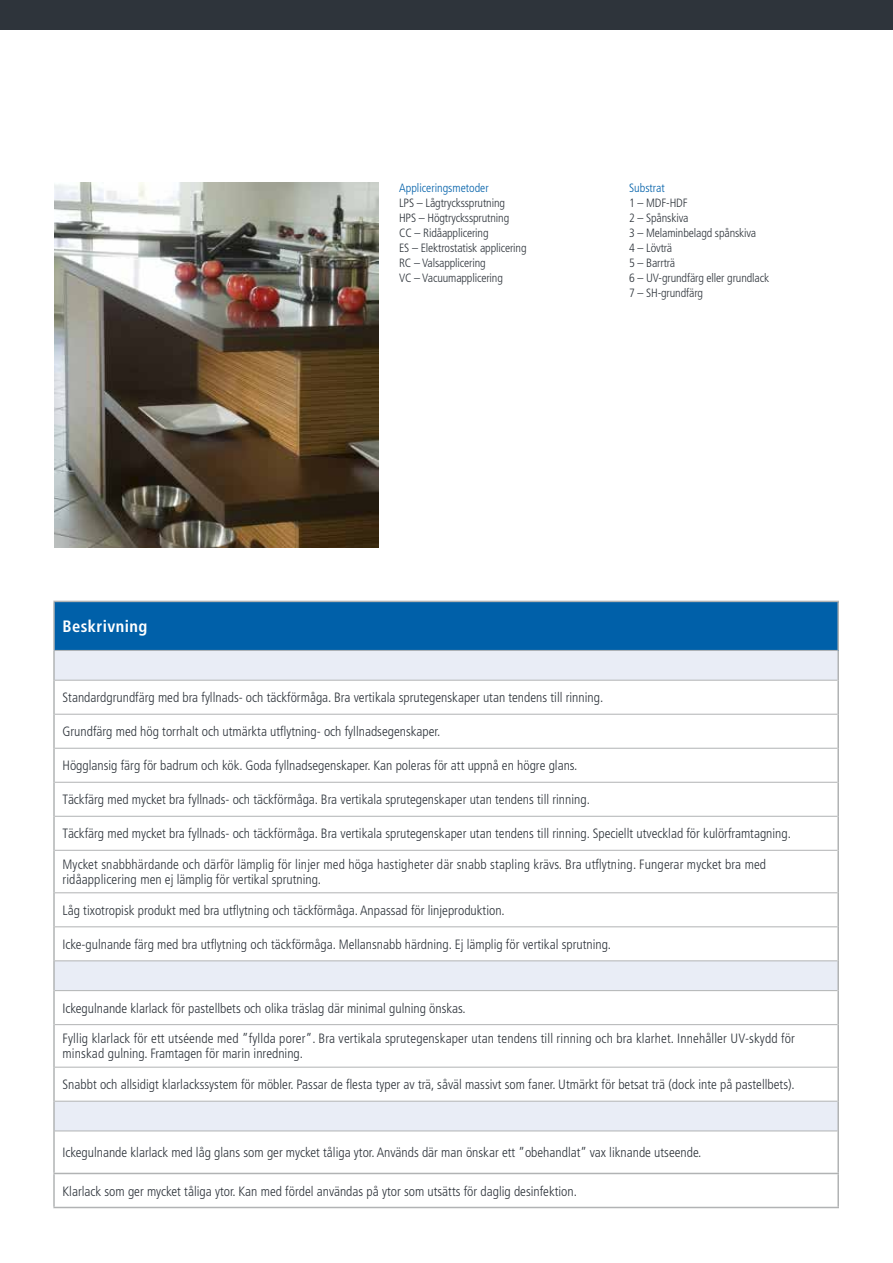
<style>
.page{position:relative;width:893px;height:1263px;background:#fff}
.page>*{position:absolute;margin:0;border:0;box-sizing:border-box;transform-origin:0 0}
.t1{font:700 condensed 16.5px "Frutiger LT Std";letter-spacing:.025em;color:#fff}
.t2{font:300 condensed 13.5px/15px "Frutiger LT Std";color:#2e343b}
.t3{font:300 condensed 12px/15px "Frutiger LT Std";letter-spacing:-.01em;color:#2e343b}
.t4{font:300 condensed 12px "Frutiger LT Std";color:#0060a9}
</style>
<div class="page">
<img style="left:54px;top:183px;width:325px;height:365px">
<div style="left:0;top:0;width:893px;height:30px;background:#2e343b"></div>
<div style="left:54px;top:601px;width:784px;height:49px;background:#0060a9"></div>
<div style="left:55px;top:651px;width:782px;height:29px;background:#e9edf6"></div>
<svg style="left:55px;top:713px;width:782px;height:494px"></svg>
<hr style="left:53px;top:601px;width:786px;height:1px;background:#b1b3b4">
<hr style="left:55px;top:650px;width:782px;height:1px;background:#b1b3b4">
<hr style="left:55px;top:680px;width:782px;height:1px;background:#b1b3b4">
<hr style="left:55px;top:714px;width:782px;height:1px;background:#b1b3b4">
<hr style="left:55px;top:748px;width:782px;height:1px;background:#b1b3b4">
<hr style="left:55px;top:782px;width:782px;height:1px;background:#b1b3b4">
<hr style="left:55px;top:816px;width:782px;height:1px;background:#b1b3b4">
<hr style="left:55px;top:850px;width:782px;height:1px;background:#b1b3b4">
<hr style="left:55px;top:892px;width:782px;height:1px;background:#b1b3b4">
<hr style="left:55px;top:926px;width:782px;height:1px;background:#b1b3b4">
<hr style="left:55px;top:960px;width:782px;height:1px;background:#b1b3b4">
<hr style="left:55px;top:990px;width:782px;height:1px;background:#b1b3b4">
<hr style="left:55px;top:1024px;width:782px;height:1px;background:#b1b3b4">
<hr style="left:55px;top:1067px;width:782px;height:1px;background:#b1b3b4">
<hr style="left:55px;top:1101px;width:782px;height:1px;background:#b1b3b4">
<hr style="left:55px;top:1131px;width:782px;height:1px;background:#b1b3b4">
<hr style="left:837px;top:602px;width:2px;height:48px;background:#b1b3b4">
<hr style="left:837px;top:650px;width:2px;height:30px;background:#b1b3b4">
<hr style="left:837px;top:680px;width:2px;height:34px;background:#b1b3b4">
<hr style="left:837px;top:714px;width:2px;height:34px;background:#b1b3b4">
<hr style="left:837px;top:748px;width:2px;height:34px;background:#b1b3b4">
<hr style="left:837px;top:782px;width:2px;height:34px;background:#b1b3b4">
<hr style="left:837px;top:816px;width:2px;height:34px;background:#b1b3b4">
<hr style="left:837px;top:850px;width:2px;height:43px;background:#b1b3b4">
<hr style="left:837px;top:893px;width:2px;height:34px;background:#b1b3b4">
<hr style="left:837px;top:927px;width:2px;height:34px;background:#b1b3b4">
<hr style="left:837px;top:961px;width:2px;height:29px;background:#b1b3b4">
<hr style="left:837px;top:990px;width:2px;height:35px;background:#b1b3b4">
<hr style="left:837px;top:1025px;width:2px;height:42px;background:#b1b3b4">
<hr style="left:837px;top:1067px;width:2px;height:34px;background:#b1b3b4">
<hr style="left:837px;top:1101px;width:2px;height:30px;background:#b1b3b4">
<hr style="left:837px;top:1131px;width:2px;height:42px;background:#b1b3b4">
<hr style="left:837px;top:1174px;width:2px;height:33px;background:#b1b3b4">
<hr style="left:53px;top:1173px;width:786px;height:1px;background:#b1b3b4">
<hr style="left:53px;top:1207px;width:786px;height:1px;background:#b1b3b4">
<hr style="left:53px;top:602px;width:2px;height:48px;background:#b1b3b4">
<hr style="left:53px;top:650px;width:2px;height:30px;background:#b1b3b4">
<hr style="left:53px;top:680px;width:2px;height:34px;background:#b1b3b4">
<hr style="left:53px;top:714px;width:2px;height:34px;background:#b1b3b4">
<hr style="left:53px;top:748px;width:2px;height:34px;background:#b1b3b4">
<hr style="left:53px;top:782px;width:2px;height:34px;background:#b1b3b4">
<hr style="left:53px;top:816px;width:2px;height:34px;background:#b1b3b4">
<hr style="left:53px;top:850px;width:2px;height:43px;background:#b1b3b4">
<hr style="left:53px;top:893px;width:2px;height:34px;background:#b1b3b4">
<hr style="left:53px;top:927px;width:2px;height:34px;background:#b1b3b4">
<hr style="left:53px;top:961px;width:2px;height:29px;background:#b1b3b4">
<hr style="left:53px;top:990px;width:2px;height:35px;background:#b1b3b4">
<hr style="left:53px;top:1025px;width:2px;height:42px;background:#b1b3b4">
<hr style="left:53px;top:1067px;width:2px;height:34px;background:#b1b3b4">
<hr style="left:53px;top:1101px;width:2px;height:30px;background:#b1b3b4">
<hr style="left:53px;top:1131px;width:2px;height:42px;background:#b1b3b4">
<hr style="left:53px;top:1174px;width:2px;height:33px;background:#b1b3b4">
<p class="t1" style="left:63px;top:617px;width:86px">Beskrivning</p>
<p class="t4" style="left:399px;top:181px;width:91px">Appliceringsmetoder</p>
<p class="t3" style="left:399px;top:195px;width:129px">LPS – Lågtryckssprutning<br>HPS – Högtryckssprutning<br>CC – Ridåapplicering<br>ES – Elektrostatisk applicering<br>RC – Valsapplicering<br>VC – Vacuumapplicering</p>
<p class="t4" style="left:629px;top:181px;width:37px">Substrat</p>
<p class="t3" style="left:629px;top:195px;width:142px">1 – MDF-HDF<br>2 – Spånskiva<br>3 – Melaminbelagd spånskiva<br>4 – Lövträ<br>5 – Barrträ<br>6 – UV-grundfärg eller grundlack<br>7 – SH-grundfärg</p>
<p class="t2" style="left:63px;top:690px;width:542px">Standardgrundfärg med bra fyllnads- och täckförmåga. Bra vertikala sprutegenskaper utan tendens till rinning.</p>
<p class="t2" style="left:63px;top:724px;width:379px">Grundfärg med hög torrhalt och utmärkta utflytning- och fyllnadsegenskaper.</p>
<p class="t2" style="left:63px;top:758px;width:516px">Högglansig färg för badrum och kök. Goda fyllnadsegenskaper. Kan poleras för att uppnå en högre glans.</p>
<p class="t2" style="left:63px;top:792px;width:529px">Täckfärg med mycket bra fyllnads- och täckförmåga. Bra vertikala sprutegenskaper utan tendens till rinning.</p>
<p class="t2" style="left:63px;top:826px;width:730px">Täckfärg med mycket bra fyllnads- och täckförmåga. Bra vertikala sprutegenskaper utan tendens till rinning. Speciellt utvecklad för kulörframtagning.</p>
<p class="t2" style="left:63px;top:857px;width:705px">Mycket snabbhärdande och därför lämplig för linjer med höga hastigheter där snabb stapling krävs. Bra utflytning. Fungerar mycket bra med ridåapplicering men ej lämplig för vertikal sprutning.</p>
<p class="t2" style="left:63px;top:903px;width:444px">Låg tixotropisk produkt med bra utflytning och täckförmåga. Anpassad för linjeproduktion.</p>
<p class="t2" style="left:63px;top:937px;width:550px">Icke-gulnande färg med bra utflytning och täckförmåga. Mellansnabb härdning. Ej lämplig för vertikal sprutning.</p>
<p class="t2" style="left:63px;top:1001px;width:405px">Ickegulnande klarlack för pastellbets och olika träslag där minimal gulning önskas.</p>
<p class="t2" style="left:63px;top:1031px;width:734px">Fyllig klarlack för ett utséende med ”fyllda porer”. Bra vertikala sprutegenskaper utan tendens till rinning och bra klarhet. Innehåller UV-skydd för minskad gulning. Framtagen för marin inredning.</p>
<p class="t2" style="left:63px;top:1077px;width:734px">Snabbt och allsidigt klarlackssystem för möbler. Passar de flesta typer av trä, såväl massivt som faner. Utmärkt för betsat trä (dock inte på pastellbets).</p>
<p class="t2" style="left:63px;top:1145px;width:640px">Ickegulnande klarlack med låg glans som ger mycket tåliga ytor. Används där man önskar ett ”obehandlat” vax liknande utseende.</p>
<p class="t2" style="left:63px;top:1183px;width:516px">Klarlack som ger mycket tåliga ytor. Kan med fördel användas på ytor som utsätts för daglig desinfektion.</p>
</div>
